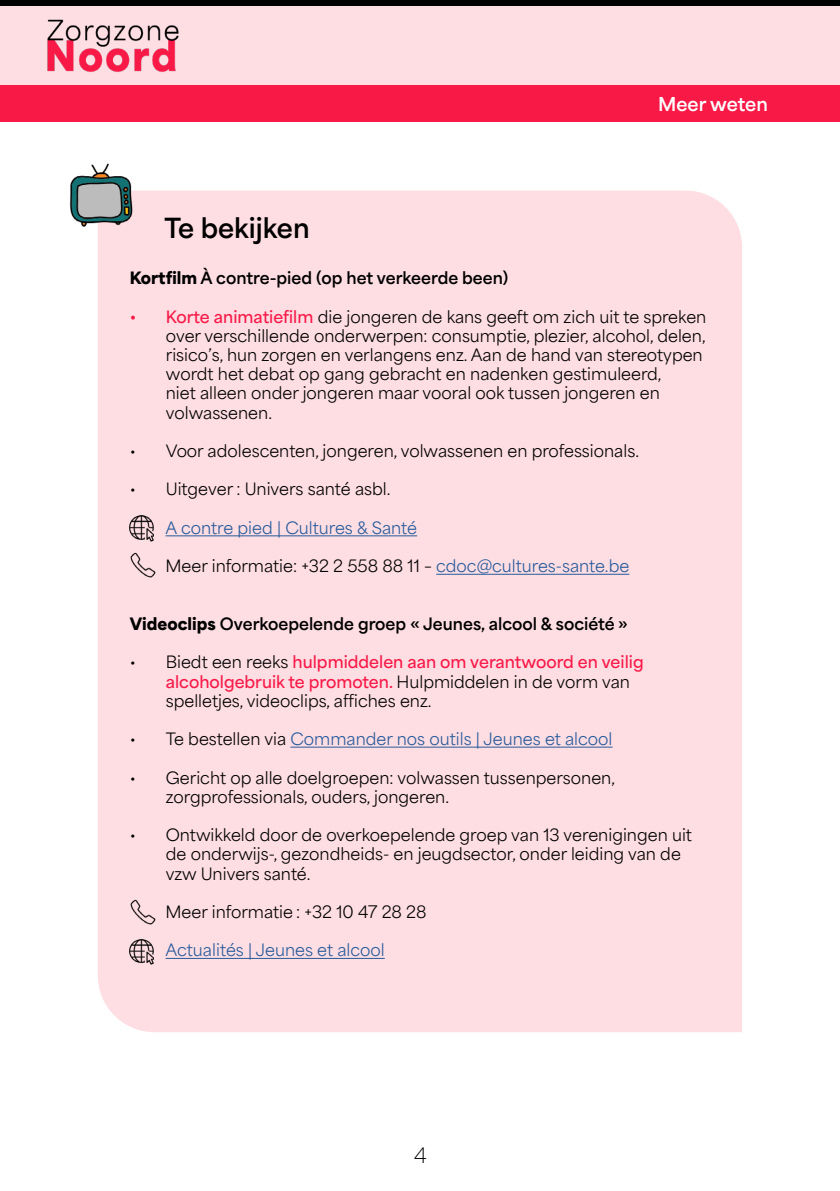
<style>
.page{position:relative;width:840px;height:1191px;background:#fff}
.page>*{position:absolute;margin:0;border:0;box-sizing:border-box;transform-origin:0 0}
.t1{font:700 26px "Area Normal";color:#000}
.t2{font:100 20px "Area Normal";color:#000}
.t3{font:700 18px "Area Normal";color:#fff}
.t4{font:16px/19.2px "Area Normal";color:#000}
.t5{font:16px "Area Normal";color:#275b9b}
.t6{font:700 16px "Area Normal";color:#000}
.s1{font-weight:900}
.s2{font-weight:600;color:#f91947}
.s3{color:#275b9b}
.s4{color:#000}
</style>
<div class="page">
<div style="left:0;top:6px;width:839px;height:79px;background:#fedde3"></div>
<div style="left:0;top:0;width:839px;height:6px;background:#000"></div>
<div style="left:0;top:85px;width:839px;height:36px;background:#f91947"></div>
<img style="left:47px;top:19px;width:132px;height:53px">
<div style="left:98px;top:190px;width:643px;height:842px;background:#fedde3"></div>
<img style="left:70px;top:163px;width:65px;height:68px">
<hr style="left:165px;top:535px;width:252px;height:1px;background:#275b9b">
<hr style="left:436px;top:574px;width:193px;height:1px;background:#275b9b">
<hr style="left:290px;top:746px;width:322px;height:1px;background:#275b9b">
<hr style="left:165px;top:958px;width:219px;height:1px;background:#275b9b">
<img style="left:130px;top:515px;width:24px;height:26px">
<img style="left:130px;top:899px;width:26px;height:26px">
<img style="left:130px;top:552px;width:26px;height:26px">
<img style="left:130px;top:938px;width:24px;height:26px">
<p class="t3" style="left:657px;top:87px;width:111px">Meer weten</p>
<h1 class="t1" style="left:164px;top:204px;width:146px">Te bekijken</h1>
<p class="t6" style="left:130px;top:264px;width:380px"><span class="s1">Kortfilm</span> À contre-pied (op het verkeerde been)</p>
<p class="t4" style="left:166px;top:305px;width:541px;text-indent:-36px"><span class="s2">• Korte animatiefilm</span> die jongeren de kans geeft om zich uit te spreken over verschillende onderwerpen: consumptie, plezier, alcohol, delen, risico’s, hun zorgen en verlangens enz. Aan de hand van stereotypen wordt het debat op gang gebracht en nadenken gestimuleerd,<br>niet alleen onder jongeren maar vooral ook tussen jongeren en volwassenen.</p>
<p class="t4" style="left:130px;top:439px;width:510px">• Voor adolescenten, jongeren, volwassenen en professionals.</p>
<p class="t4" style="left:130px;top:478px;width:262px">• Uitgever : Univers santé asbl.</p>
<p class="t5" style="left:165px;top:513px;width:253px">A contre pied | Cultures &amp; Santé</p>
<p class="t4" style="left:165px;top:554px;width:465px">Meer informatie: +32 2 558 88 11 – <span class="s3">cdoc@cultures-sante.be</span></p>
<p class="t6" style="left:130px;top:609px;width:499px"><span class="s1">Videoclips</span> Overkoepelende groep « Jeunes, alcool &amp; société »</p>
<p class="t4" style="left:166px;top:650px;width:479px;text-indent:-36px">• Biedt een reeks <span class="s2">hulpmiddelen aan om verantwoord en veilig alcoholgebruik te promoten.</span> Hulpmiddelen in de vorm van spelletjes, videoclips, affiches enz.</p>
<p class="t5" style="left:130px;top:725px;width:484px"><span class="s4">• Te bestellen via</span> Commander nos outils | Jeunes et alcool</p>
<p class="t4" style="left:166px;top:766px;width:450px;text-indent:-36px">• Gericht op alle doelgroepen: volwassen tussenpersonen, zorgprofessionals, ouders, jongeren.</p>
<p class="t4" style="left:166px;top:823px;width:527px;text-indent:-36px">• Ontwikkeld door de overkoepelende groep van 13 verenigingen uit de onderwijs-, gezondheids- en jeugdsector, onder leiding van de vzw Univers santé.</p>
<p class="t4" style="left:165px;top:900px;width:262px">Meer informatie : +32 10 47 28 28</p>
<p class="t5" style="left:165px;top:936px;width:220px">Actualités | Jeunes et alcool</p>
<p class="t2" style="left:414px;top:1138px;width:14px">4</p>
</div>
